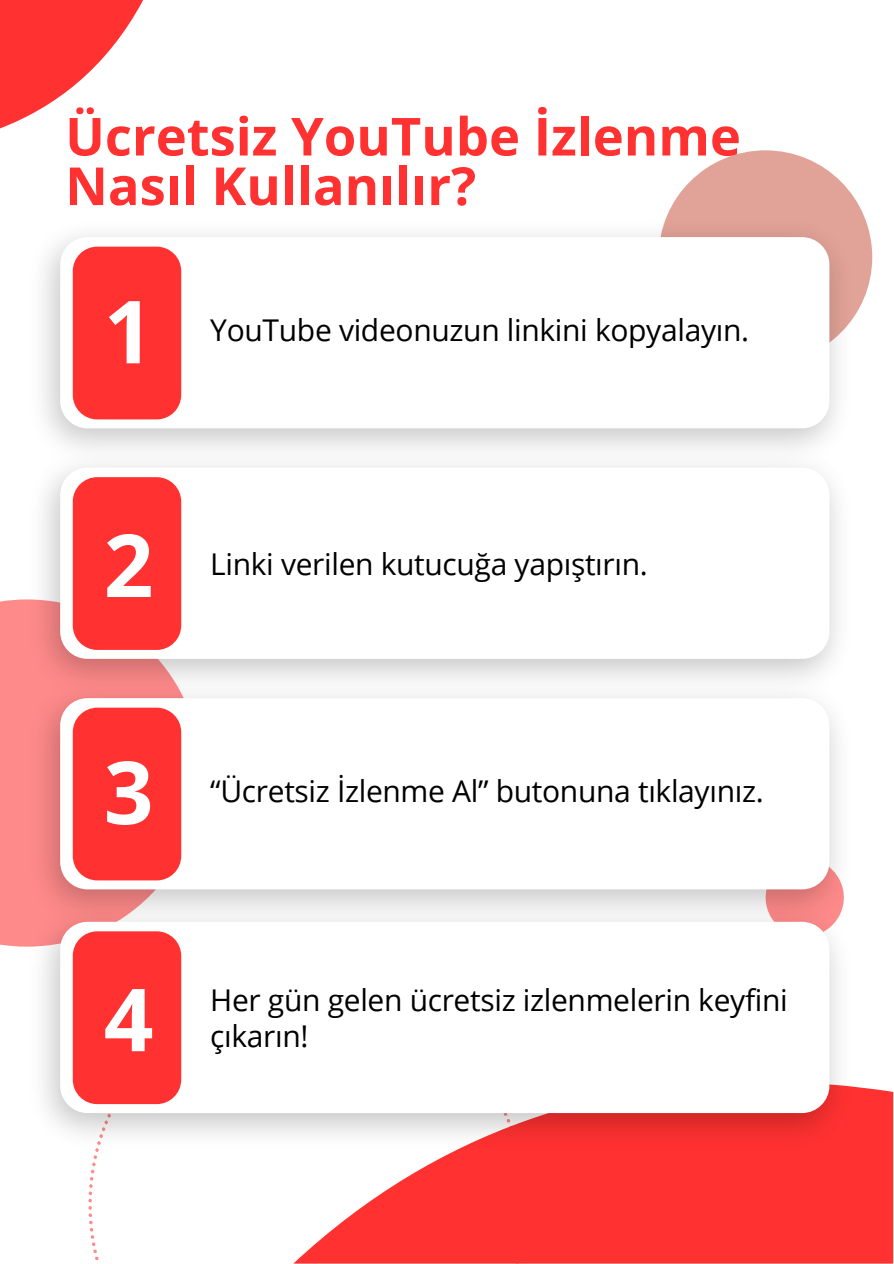
<style>
.page{position:relative;width:894px;height:1264px;background:#fff}
.page>*{position:absolute;margin:0;border:0;box-sizing:border-box;transform-origin:0 0}
.t1{font:700 87px "Open Sans";color:#fff}
.t2{font:700 52.5px/49.5px "Open Sans";color:#ff3131}
.t3{font:30px/36px "Open Sans";letter-spacing:-.01em;color:#000}
</style>
<div class="page">
<svg style="left:667px;top:150px;width:205px;height:165px;fill:#e1a297"></svg>
<div style="left:0;top:599px;width:201px;height:347px;background:#ff8a8a"></div>
<svg style="left:294px;top:1087px;width:599px;height:176px;background:#ff4848"></svg>
<svg style="left:0;top:0;width:143px;height:128px"></svg>
<img style="left:25px;top:216px;width:830px;height:937px">
<div style="left:60px;top:237px;width:769px;height:191px;background:#fff;border-radius:27px"></div>
<div style="left:73px;top:247px;width:108px;height:172px;background:#ff3131;border-radius:24px"></div>
<div style="left:60px;top:467px;width:769px;height:192px;background:#fff;border-radius:27px"></div>
<div style="left:73px;top:477px;width:108px;height:173px;background:#ff3131;border-radius:24px"></div>
<div style="left:60px;top:698px;width:769px;height:191px;background:#fff;border-radius:27px"></div>
<div style="left:73px;top:707px;width:108px;height:173px;background:#ff3131;border-radius:24px"></div>
<div style="left:60px;top:921px;width:769px;height:192px;background:#fff;border-radius:27px"></div>
<div style="left:73px;top:931px;width:108px;height:173px;background:#ff3131;border-radius:24px"></div>
<h2 class="t2" style="left:65px;top:110px;width:677px">Ücretsiz YouTube İzlenme<br>Nasıl Kullanılır?</h2>
<h1 class="t1" style="left:104px;top:270px;width:51px">1</h1>
<p class="t3" style="left:210px;top:311px;width:540px">YouTube videonuzun linkini kopyalayın.</p>
<h1 class="t1" style="left:104px;top:504px;width:51px">2</h1>
<p class="t3" style="left:210px;top:545px;width:439px">Linki verilen kutucuğa yapıştırın.</p>
<h1 class="t1" style="left:104px;top:731px;width:51px">3</h1>
<p class="t3" style="left:210px;top:772px;width:555px">“Ücretsiz İzlenme Al” butonuna tıklayınız.</p>
<h1 class="t1" style="left:104px;top:958px;width:51px">4</h1>
<p class="t3" style="left:210px;top:981px;width:579px">Her gün gelen ücretsiz izlenmelerin keyfini çıkarın!</p>
</div>
